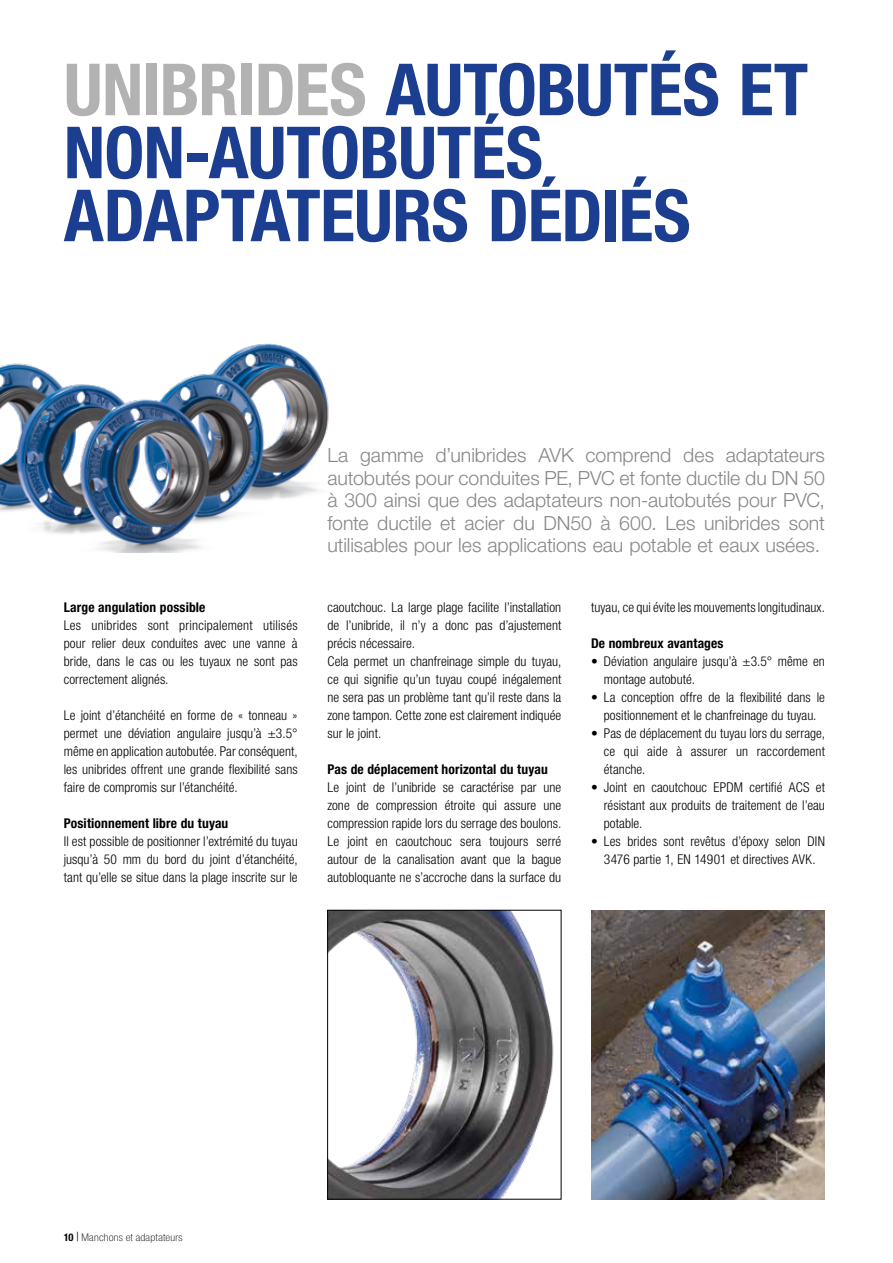
<style>
.page{position:relative;width:893px;height:1263px;background:#fff}
.page>*{position:absolute;margin:0;border:0;box-sizing:border-box;transform-origin:0 0}
.t1{font:700 condensed 72px/63px "Helvetica Neue LT Pro";letter-spacing:-.01em;color:#1b3e90}
.t2{font:300 19.5px/22.5px "Helvetica Neue LT Pro";color:#878787;text-align:justify}
.t3{font:300 condensed 13.5px/18px "Helvetica Neue LT Pro";letter-spacing:.005em;color:#000;text-align:justify}
.t4{font:700 condensed 13.5px "Helvetica Neue LT Pro";letter-spacing:.01em;color:#000}
.t5{font:100 condensed 10.5px "Helvetica Neue LT Pro";letter-spacing:.02em;color:#000;scale:1.1 1}
.s1{color:#b2b2b2}
.s2{font-weight:700}
.s3{font-family:"Times New Roman";font-weight:700;font-stretch:normal}
</style>
<div class="page">
<img style="left:0;top:343px;width:329px;height:209px">
<img style="left:591px;top:910px;width:234px;height:289px">
<img style="left:329px;top:912px;width:225px;height:285px">
<div style="left:327px;top:910px;width:234px;height:289px;border:1px solid #000"></div>
<h1 class="t1" style="left:64px;top:57px;width:746px"><span class="s1">UNIBRIDES</span> AUTOBUTÉS ET<br>NON-AUTOBUTÉS<br>ADAPTATEURS DÉDIÉS</h1>
<p class="t4" style="left:64px;top:599px;width:143px">Large angulation possible</p>
<p class="t3" style="left:64px;top:616px;width:235px">Les unibrides sont principalement utilisés pour relier deux conduites avec une vanne à bride, dans le cas ou les tuyaux ne sont pas correctement alignés.</p>
<p class="t3" style="left:64px;top:706px;width:235px">Le joint d’étanchéité en forme de « tonneau » permet une déviation angulaire jusqu’à ±3.5° même en application autobutée. Par conséquent, les unibrides offrent une grande flexibilité sans faire de compromis sur l’étanchéité.</p>
<p class="t4" style="left:64px;top:815px;width:166px">Positionnement libre du tuyau</p>
<p class="t3" style="left:64px;top:832px;width:235px">Il est possible de positionner l’extrémité du tuyau jusqu’à 50 mm du bord du joint d’étanchéité, tant qu’elle se situe dans la plage inscrite sur le</p>
<p class="t2" style="left:327px;top:444px;width:499px">La gamme d’unibrides AVK comprend des adaptateurs autobutés pour conduites PE, PVC et fonte ductile du DN 50 à 300 ainsi que des adaptateurs non-autobutés pour PVC, fonte ductile et acier du DN50 à 600. Les unibrides sont utilisables pour les applications eau potable et eaux usées.</p>
<p class="t3" style="left:327px;top:598px;width:235px;text-align:left">caoutchouc. La large plage facilite l’installation de l’unibride, il n’y a donc pas d’ajustement précis nécessaire.<br>Cela permet un chanfreinage simple du tuyau, ce qui signifie qu’un tuyau coupé inégalement ne sera pas un problème tant qu’il reste dans la zone tampon. Cette zone est clairement indiquée sur le joint.</p>
<p class="t4" style="left:327px;top:761px;width:222px">Pas de déplacement horizontal du tuyau</p>
<p class="t3" style="left:327px;top:778px;width:235px">Le joint de l’unibride se caractérise par une zone de compression étroite qui assure une compression rapide lors du serrage des boulons.<br>Le joint en caoutchouc sera toujours serré autour de la canalisation avant que la bague autobloquante ne s’accroche dans la surface du</p>
<p class="t3" style="left:591px;top:598px;width:235px">tuyau, ce qui évite les mouvements longitudinaux.</p>
<p class="t4" style="left:591px;top:635px;width:134px">De nombreux avantages</p>
<p class="t3" style="left:604px;top:652px;width:223px;text-indent:-13px">• Déviation angulaire jusqu’à ±3.5° même en montage autobuté.</p>
<p class="t3" style="left:591px;top:688px;width:235px;text-align:center">• La conception offre de la flexibilité dans le positionnement et le chanfreinage du tuyau.</p>
<p class="t3" style="left:604px;top:724px;width:223px;text-indent:-13px">• Pas de déplacement du tuyau lors du serrage, ce qui aide à assurer un raccordement étanche.</p>
<p class="t3" style="left:604px;top:778px;width:223px;text-indent:-13px">• Joint en caoutchouc EPDM certifié ACS et résistant aux produits de traitement de l’eau potable.</p>
<p class="t3" style="left:591px;top:832px;width:235px;text-align:center">• Les brides sont revêtus d’époxy selon DIN<br>3476 partie 1, EN 14901 et directives AVK.</p>
<p class="t5" style="left:64px;top:1231px;width:110px"><span class="s2">10</span> <span class="s3">|</span> Manchons et adaptateurs</p>
</div>
